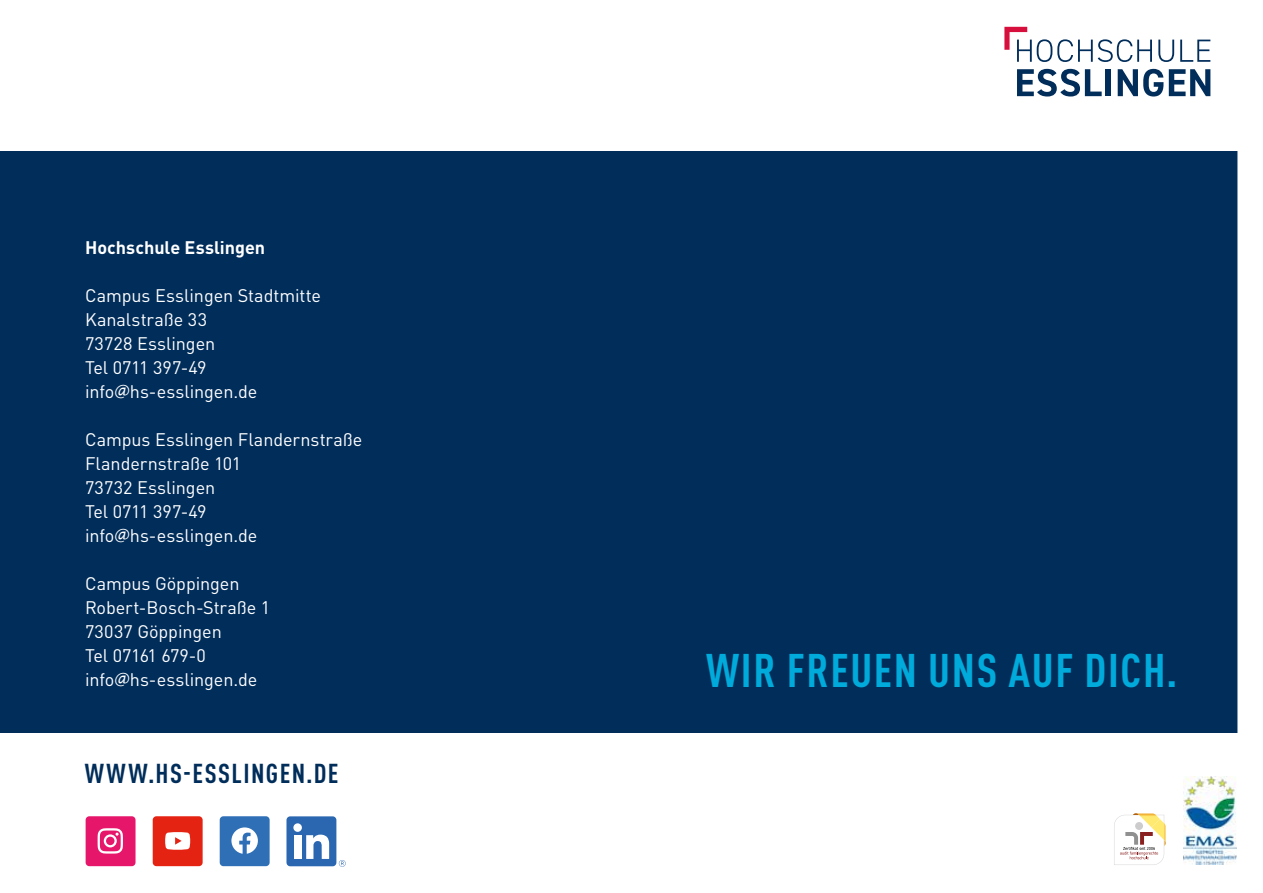
<style>
.page{position:relative;width:1263px;height:893px;background:#fff}
.page>*{position:absolute;margin:0;border:0;box-sizing:border-box;transform-origin:0 0}
.t1{font:700 condensed 46.5px "DIN Pro";letter-spacing:.035em;color:#00aadb}
.t2{font:700 condensed 27px "DIN Pro";letter-spacing:.055em;color:#002d5a}
.t3{font:18px/24px "DIN Pro";letter-spacing:-.005em;color:#fff}
.t4{font:700 18px "DIN Pro";color:#fff}
.s1{font-family:"Lucida Sans"}
</style>
<div class="page">
<div style="left:0;top:151px;width:1254px;height:581px;background:#002d5a"></div>
<div style="left:220px;top:816px;width:50px;height:50px;background:#2e6fb6;border-radius:4px"></div>
<svg style="left:231px;top:827px;width:27px;height:27px"></svg>
<div style="left:86px;top:816px;width:50px;height:50px;background:#e6166a;border-radius:4px"></div>
<svg style="left:98px;top:828px;width:25px;height:26px"></svg>
<div style="left:153px;top:816px;width:50px;height:50px;background:#e42313;border-radius:4px"></div>
<svg style="left:165px;top:832px;width:25px;height:18px"></svg>
<div style="left:286px;top:816px;width:50px;height:50px;background:#2b67b0;border-radius:4px"></div>
<div style="left:293px;top:823px;width:9px;height:9px;background:#fff;border-radius:50%"></div>
<div style="left:294px;top:835px;width:7px;height:24px;background:#fff"></div>
<svg style="left:306px;top:834px;width:23px;height:25px"></svg>
<svg style="left:339px;top:860px;width:7px;height:7px"></svg>
<svg style="left:979px;top:26px;width:275px;height:839px"></svg>
<svg style="left:1017px;top:69px;width:85px;height:28px"></svg>
<div style="left:1106px;top:69px;width:5px;height:27px;background:#002d5a"></div>
<svg style="left:1118px;top:69px;width:45px;height:28px"></svg>
<svg style="left:1169px;top:69px;width:41px;height:27px"></svg>
<svg style="left:1004px;top:27px;width:148px;height:35px"></svg>
<svg style="left:1158px;top:40px;width:16px;height:22px"></svg>
<svg style="left:1180px;top:40px;width:30px;height:22px"></svg>
<p class="t4" style="left:85px;top:234px;width:182px">Hochschule Esslingen</p>
<p class="t3" style="left:85px;top:282px;width:237px">Campus Esslingen Stadtmitte<br>Kanalstraße 33<br>73728 Esslingen<br>Tel 0711 397-49 info<span class="s1">@</span>hs-esslingen.de</p>
<p class="t3" style="left:85px;top:426px;width:279px">Campus Esslingen Flandernstraße<br>Flandernstraße 101<br>73732 Esslingen<br>Tel 0711 397-49 info<span class="s1">@</span>hs-esslingen.de</p>
<p class="t3" style="left:85px;top:570px;width:187px">Campus Göppingen<br>Robert-Bosch-Straße 1<br>73037 Göppingen<br>Tel 07161 679-0 info<span class="s1">@</span>hs-esslingen.de</p>
<h2 class="t2" style="left:85px;top:754px;width:255px">WWW.HS-ESSLINGEN.DE</h2>
<h1 class="t1" style="left:706px;top:637px;width:472px">WIR FREUEN UNS AUF DICH.</h1>
</div>
